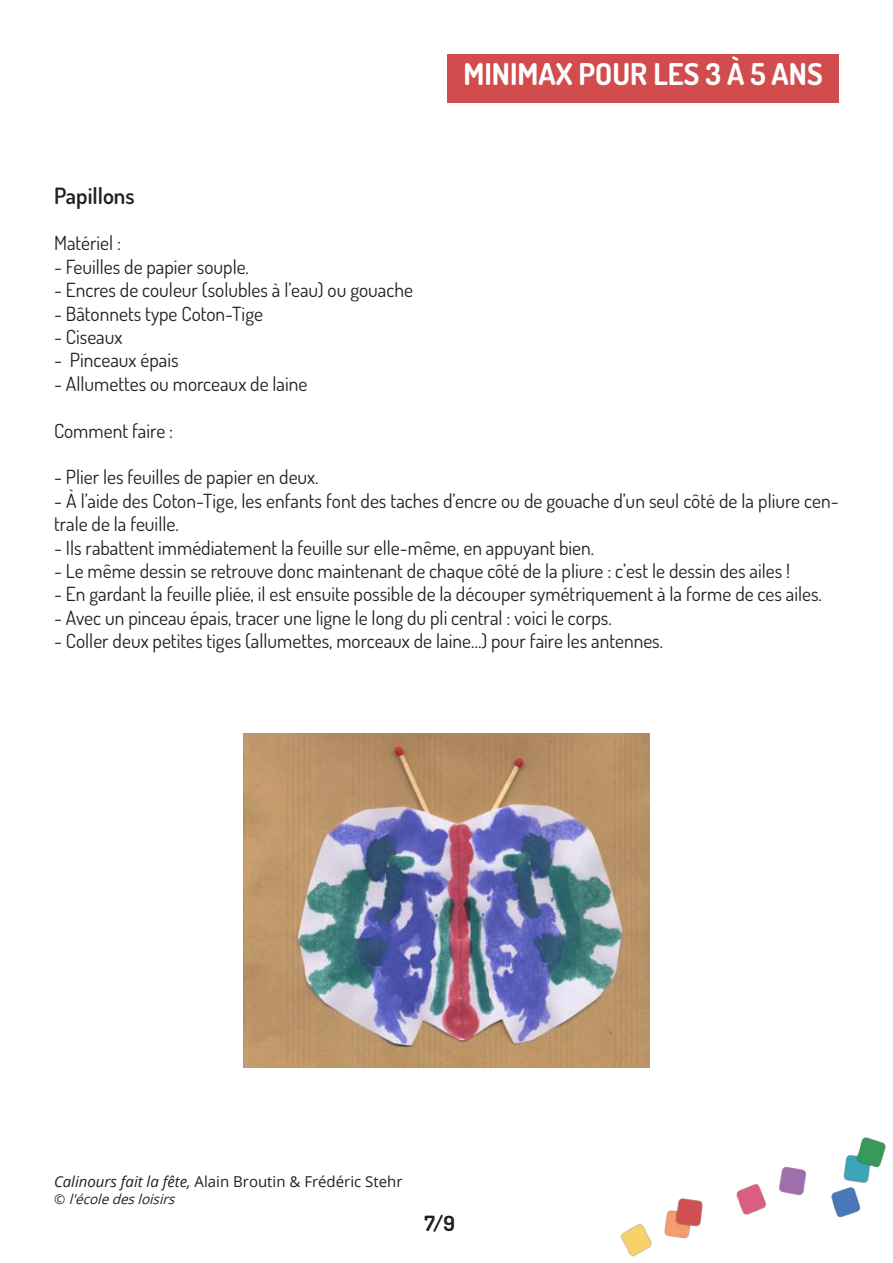
<style>
.page{position:relative;width:893px;height:1263px;background:#fff}
.page>*{position:absolute;margin:0;border:0;box-sizing:border-box;transform-origin:0 0}
.t1{font:700 30px "Dosis";color:#fff}
.t2{font:600 22.5px "Dosis";color:#231f20}
.t3{font:700 21px "Dosis";color:#231f20}
.t4{font:19.5px/23.4px "Dosis";color:#231f20}
.t5{font:15px "Open Sans";color:#231f20}
.t6{font:italic 13.5px "Open Sans";color:#231f20}
.s1{font-style:italic}
.s2{font-style:normal}
</style>
<div class="page">
<img style="left:620px;top:1137px;width:266px;height:120px">
<div style="left:447px;top:54px;width:392px;height:49px;background:#d04c4d"></div>
<img style="left:244px;top:733px;width:405px;height:335px">
<p class="t1" style="left:463px;top:54px;width:361px">MINIMAX POUR LES 3 À 5 ANS</p>
<p class="t2" style="left:54px;top:181px;width:82px">Papillons</p>
<p class="t4" style="left:54px;top:231px;width:69px">Matériel :</p>
<p class="t4" style="left:54px;top:254px;width:196px">- Feuilles de papier souple.</p>
<p class="t4" style="left:54px;top:278px;width:361px">- Encres de couleur (solubles à l’eau) ou gouache</p>
<p class="t4" style="left:54px;top:301px;width:211px">- Bâtonnets type Coton-Tige</p>
<p class="t4" style="left:54px;top:325px;width:70px">- Ciseaux</p>
<p class="t4" style="left:54px;top:348px;width:126px">- Pinceaux épais</p>
<p class="t4" style="left:54px;top:371px;width:255px">- Allumettes ou morceaux de laine</p>
<p class="t4" style="left:54px;top:418px;width:121px">Comment faire :</p>
<p class="t4" style="left:54px;top:465px;width:266px">- Plier les feuilles de papier en deux.</p>
<p class="t4" style="left:54px;top:488px;width:786px">- À l’aide des Coton-Tige, les enfants font des taches d’encre ou de gouache d’un seul côté de la pliure cen&shy;trale de la feuille.</p>
<p class="t4" style="left:54px;top:535px;width:542px">- Ils rabattent immédiatement la feuille sur elle-même, en appuyant bien.</p>
<p class="t4" style="left:54px;top:559px;width:738px">- Le même dessin se retrouve donc maintenant de chaque côté de la pliure : c’est le dessin des ailes !</p>
<p class="t4" style="left:54px;top:582px;width:769px">- En gardant la feuille pliée, il est ensuite possible de la découper symétriquement à la forme de ces ailes.</p>
<p class="t4" style="left:54px;top:605px;width:559px">- Avec un pinceau épais, tracer une ligne le long du pli central : voici le corps.</p>
<p class="t4" style="left:54px;top:629px;width:611px">- Coller deux petites tiges (allumettes, morceaux de laine…) pour faire les antennes.</p>
<p class="t5" style="left:54px;top:1171px;width:350px"><span class="s1">Calinours fait la fête,</span> Alain Broutin &amp; Frédéric Stehr</p>
<p class="t6" style="left:54px;top:1189px;width:127px"><span class="s2">©</span> l'écoledesloisirs</p>
<p class="t3" style="left:425px;top:1209px;width:32px">7/9</p>
</div>
